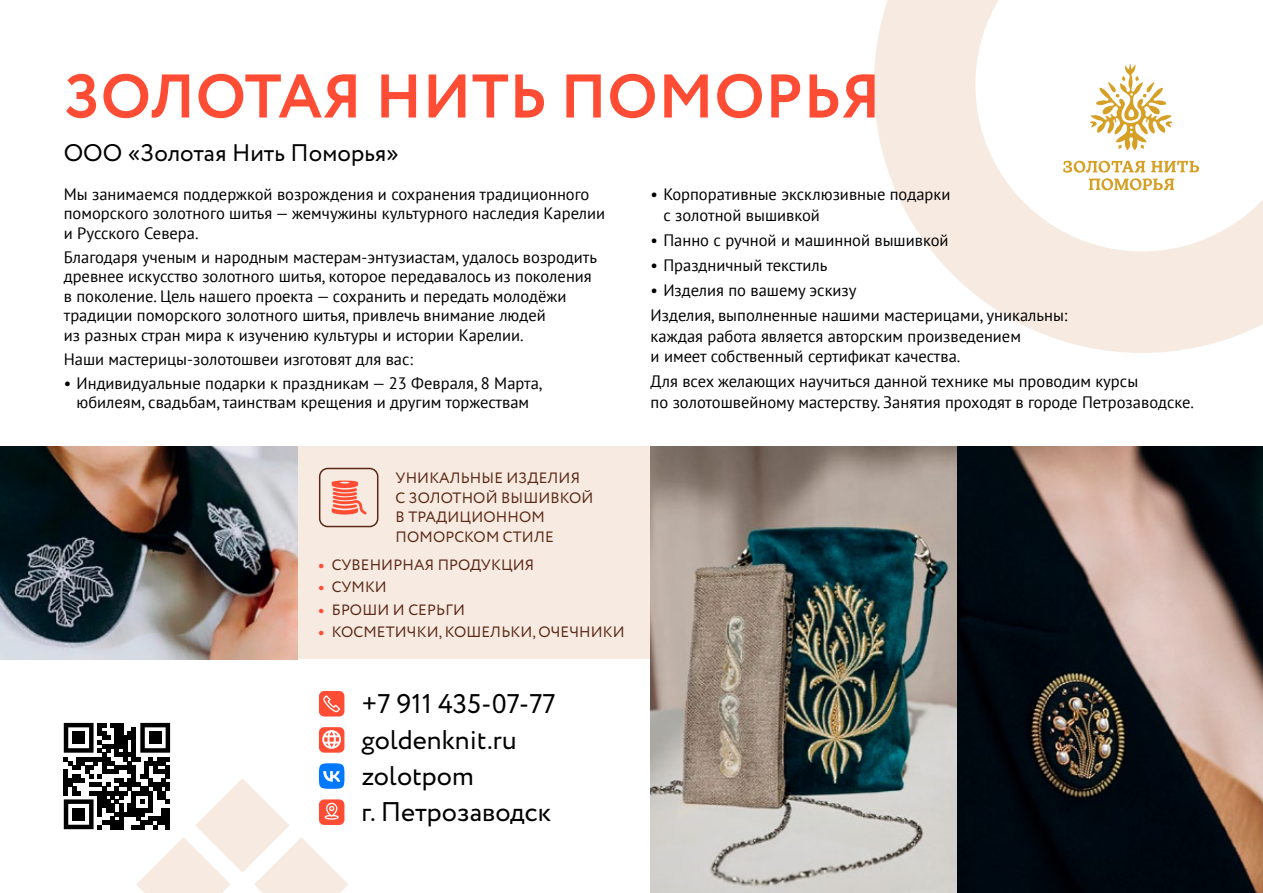
<style>
.page{position:relative;width:1263px;height:893px;background:#fff}
.page>*{position:absolute;margin:0;border:0;box-sizing:border-box;transform-origin:0 0}
.t1{font:700 61.5px "Circe";letter-spacing:.01em;color:#ff4d35}
.t2{font:27px/36.2px "Circe";color:#000}
.t3{font:24px "Circe";color:#000}
.t4{font:16.5px/19.5px "PT Sans";color:#000}
.t5{font:15px/19.5px "Circe";letter-spacing:.01em;color:#5a2916}
.s1{font-weight:800;color:#ff4d35}
</style>
<div class="page">
<svg style="left:874px;top:0;width:389px;height:353px"></svg>
<div style="left:0;top:446px;width:1263px;height:213px;background:#f7eae1"></div>
<img style="left:0;top:446px;width:298px;height:213px">
<svg style="left:332px;top:480px;width:35px;height:35px"></svg>
<svg style="left:1090px;top:64px;width:82px;height:86px"></svg>
<svg style="left:1063px;top:160px;width:136px;height:30px"></svg>
<svg style="left:319px;top:691px;width:25px;height:25px"></svg>
<svg style="left:64px;top:723px;width:285px;height:170px"></svg>
<div style="left:72px;top:731px;width:13px;height:13px;background:#000"></div>
<div style="left:149px;top:731px;width:13px;height:13px;background:#000"></div>
<div style="left:72px;top:808px;width:13px;height:13px;background:#000"></div>
<img style="left:651px;top:446px;width:612px;height:447px">
<div style="left:319px;top:468px;width:59px;height:59px;border:2px solid #5a2916;border-radius:8px"></div>
<h1 class="t1" style="left:64px;top:55px;width:818px">ЗОЛОТАЯ НИТЬ ПОМОРЬЯ</h1>
<h3 class="t3" style="left:64px;top:136px;width:337px">ООО «Золотая Нить Поморья»</h3>
<p class="t4" style="left:64px;top:184px;width:543px">Мы занимаемся поддержкой возрождения и сохранения традиционного поморского золотного шитья — жемчужины культурного наследия Карелии и Русского Севера.</p>
<p class="t4" style="left:64px;top:247px;width:535px">Благодаря ученым и народным мастерам-энтузиастам, удалось возродить древнее искусство золотного шитья, которое передавалось из поколения в поколение. Цель нашего проекта — сохранить и передать молодёжи традиции поморского золотного шитья, привлечь внимание людей<br>из разных стран мира к изучению культуры и истории Карелии.</p>
<p class="t4" style="left:64px;top:349px;width:351px">Наши мастерицы-золотошвеи изготовят для вас:</p>
<p class="t4" style="left:64px;top:373px;width:480px;text-align:center">• Индивидуальные подарки к праздникам — 23 Февраля, 8 Марта, юбилеям, свадьбам, таинствам крещения и другим торжествам</p>
<p class="t4" style="left:663px;top:183px;width:288px;line-height:20.9px;text-indent:-13px">• Корпоративные эксклюзивные подарки с золотной вышивкой</p>
<p class="t4" style="left:651px;top:230px;width:299px">• Панно с ручной и машинной вышивкой</p>
<p class="t4" style="left:651px;top:255px;width:178px">• Праздничный текстиль</p>
<p class="t4" style="left:651px;top:277px;width:418px;line-height:25px">• Изделия по вашему эскизу<br>Изделия, выполненные нашими мастерицами, уникальны:</p>
<p class="t4" style="left:651px;top:325px;width:372px;line-height:20.9px">каждая работа является авторским произведением и имеет собственный сертификат качества.</p>
<p class="t4" style="left:651px;top:371px;width:545px;line-height:20.9px">Для всех желающих научиться данной технике мы проводим курсы<br>по золотошвейному мастерству. Занятия проходят в городе Петрозаводске.</p>
<p class="t5" style="left:396px;top:469px;width:199px">УНИКАЛЬНЫЕ ИЗДЕЛИЯ<br>С ЗОЛОТНОЙ ВЫШИВКОЙ<br>В ТРАДИЦИОННОМ<br>ПОМОРСКОМ СТИЛЕ</p>
<p class="t5" style="left:319px;top:556px;width:217px"><span class="s1">•</span> СУВЕНИРНАЯ ПРОДУКЦИЯ</p>
<p class="t5" style="left:319px;top:578px;width:69px"><span class="s1">•</span> СУМКИ</p>
<p class="t5" style="left:319px;top:600px;width:148px"><span class="s1">•</span> БРОШИ И СЕРЬГИ</p>
<p class="t5" style="left:319px;top:622px;width:307px"><span class="s1">•</span> КОСМЕТИЧКИ, КОШЕЛЬКИ, ОЧЕЧНИКИ</p>
<h2 class="t2" style="left:361px;top:687px;width:196px">+7 911 435-07-77</h2>
<h2 class="t2" style="left:361px;top:723px;width:157px">goldenknit.ru</h2>
<h2 class="t2" style="left:361px;top:759px;width:191px">zolotpom<br>г. Петрозаводск</h2>
</div>
